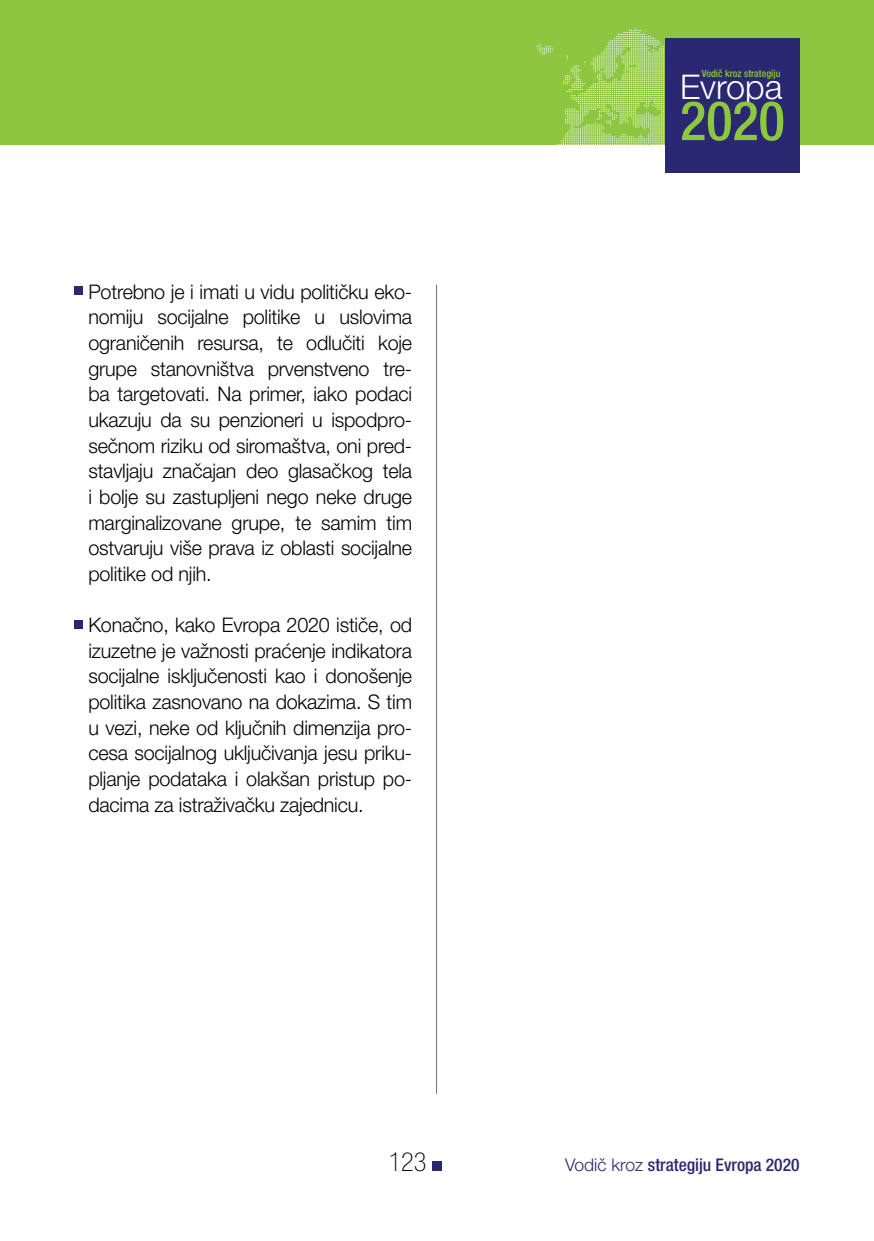
<style>
.page{position:relative;width:874px;height:1241px;background:#fff}
.page>*{position:absolute;margin:0;border:0;box-sizing:border-box;transform-origin:0 0}
.t1{font:500 condensed 54.43px "Helvetica Neue LT Pro";color:#8dc63f}
.t2{font:300 34.12px "Helvetica Neue LT Pro";color:#fff}
.t3{font:100 condensed 26.25px "Helvetica Neue LT Std";color:#000}
.t4{font:300 20.12px/25.7px "Helvetica Neue LT Pro";letter-spacing:-.01em;color:#000;text-align:justify}
.t5{font:500 condensed 17.5px "Helvetica Neue LT Pro";color:#292870}
.t6{font:500 condensed 10.15px "Helvetica Neue LT Pro";color:#8dc63f}
.s1{font-weight:300;font-stretch:normal}
</style>
<div class="page">
<div style="left:432px;top:1160px;width:10px;height:10px;background:#292870"></div>
<div style="left:0;top:0;width:873px;height:145px;background:#8dc63f"></div>
<svg style="left:536px;top:28px;width:132px;height:117px"></svg>
<div style="left:665px;top:38px;width:134px;height:134px;background:#292870"></div>
<hr style="left:436px;top:284px;width:1px;height:809px;background:#6d6e71">
<div style="left:74px;top:286px;width:9px;height:9px;background:#292870"></div>
<div style="left:74px;top:619px;width:9px;height:9px;background:#292870"></div>
<p class="t4" style="left:88px;top:278px;width:325px">Potrebno je i imati u vidu političku eko&shy;nomiju socijalne politike u uslovima ograničenih resursa, te odlučiti koje grupe stanovništva prvenstveno tre&shy;ba targetovati. Na primer, iako podaci ukazuju da su penzioneri u ispodpro&shy;sečnom riziku od siromaštva, oni pred&shy;stavljaju značajan deo glasačkog tela i bolje su zastupljeni nego neke druge marginalizovane grupe, te samim tim ostvaruju više prava iz oblasti socijalne politike od njih.</p>
<p class="t4" style="left:88px;top:611px;width:325px">Konačno, kako Evropa 2020 ističe, od izuzetne je važnosti praćenje indikatora socijalne isključenosti kao i donošenje politika zasnovano na dokazima. S tim u vezi, neke od ključnih dimenzija pro&shy;cesa socijalnog uključivanja jesu priku&shy;pljanje podataka i olakšan pristup po&shy;dacima za istraživačku zajednicu.</p>
<p class="t6" style="left:701px;top:68px;width:80px">Vodič kroz strategiju</p>
<h2 class="t2" style="left:679px;top:66px;width:104px">Evropa</h2>
<h1 class="t1" style="left:679px;top:88px;width:106px">2020</h1>
<h3 class="t3" style="left:388px;top:1146px;width:39px">123</h3>
<p class="t5" style="left:564px;top:1153px;width:236px"><span class="s1">Vodič kroz</span> strategiju Evropa 2020</p>
</div>
